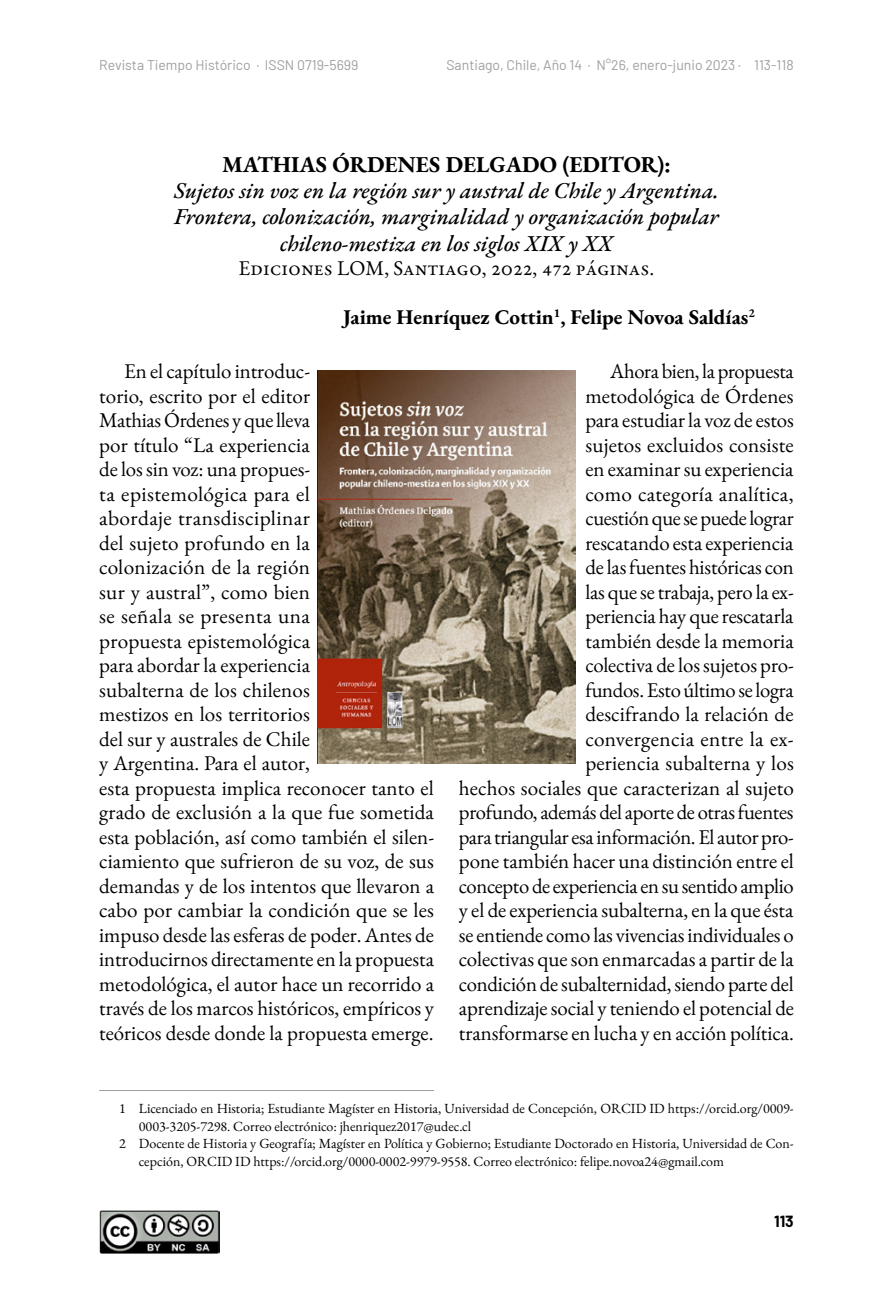
<style>
.page{position:relative;width:893px;height:1290px;background:#fff}
.page>*{position:absolute;margin:0;border:0;box-sizing:border-box;transform-origin:0 0}
.t1{font:italic 500 22.75px "EB Garamond";color:#000}
.t2{font:700 22.75px "EB Garamond";color:#000}
.t3{font:21px/24.5px "EB Garamond";color:#000}
.t4{font:700 21px "EB Garamond";color:#000}
.t5{font:21px "EB Garamond";letter-spacing:.07em;color:#000}
.Permanente{font:700 15.75px "Barlow";color:#000}
.Notas_pie{font:14px/17.5px "EB Garamond";color:#000}
.Permanente-2{font:14px "Barlow";color:#9d9fa2}
.Número_notas{font:14px "EB Garamond";color:#000}
</style>
<div class="page">
<img style="left:99px;top:1211px;width:121px;height:42px">
<img style="left:318px;top:371px;width:257px;height:392px">
<hr style="left:99px;top:1090px;width:335px;height:1px;background:#9d9fa2">
<p class="Permanente-2" style="left:99px;top:55px;width:261px">Revista Tiempo Histórico · ISSN 0719-5699</p>
<p class="Permanente-2" style="left:446px;top:55px;width:296px">Santiago, Chile, Año 14 · N°26, enero-junio 2023 ·</p>
<p class="Permanente-2" style="left:754px;top:55px;width:41px">113-118</p>
<p class="t2" style="left:222px;top:149px;width:450px">MATHIAS ÓRDENES DELGADO (EDITOR):</p>
<p class="t1" style="left:174px;top:176px;width:546px">Sujetos sin voz en la región sur y austral de Chile y Argentina.</p>
<p class="t1" style="left:174px;top:202px;width:546px">Frontera, colonización, marginalidad y organización popular</p>
<p class="t1" style="left:280px;top:228px;width:334px">chileno-mestiza en los siglos XIX y XX</p>
<p class="t5" style="left:239px;top:254px;width:417px">Ediciones LOM, Santiago, 2022, 472 páginas.</p>
<p class="t4" style="left:343px;top:303px;width:413px">Jaime Henríquez Cottin<sup>1</sup>, Felipe Novoa Saldías<sup>2</sup></p>
<p class="t3" style="left:99px;top:359px;width:336px;text-indent:25px">En el capítulo introduc-<br>torio, escrito por el editor<br>Mathias Órdenes y que lleva<br>por título “La experiencia<br>de los sin voz: una propues-<br>ta epistemológica para el<br>abordaje transdisciplinar<br>del sujeto profundo en la<br>colonización de la región<br>sur y austral”, como bien<br>se señala se presenta una<br>propuesta epistemológica<br>para abordar la experiencia<br>subalterna de los chilenos<br>mestizos en los territorios<br>del sur y australes de Chile<br>y Argentina. Para el autor,<br>esta propuesta implica reconocer tanto el grado de exclusión a la que fue sometida esta población, así como también el silen&shy;ciamiento que sufrieron de su voz, de sus demandas y de los intentos que llevaron a cabo por cambiar la condición que se les impuso desde las esferas de poder. Antes de introducirnos directamente en la propuesta metodológica, el autor hace un recorrido a través de los marcos históricos, empíricos y teóricos desde donde la propuesta emerge.</p>
<p class="t3" style="left:459px;top:359px;width:337px;text-align:right">Ahora bien, la propuesta<br>metodológica de Órdenes<br>para estudiar la voz de estos<br>sujetos excluidos consiste<br>en examinar su experiencia<br>como categoría analítica,<br>cuestión que se puede lograr<br>rescatando esta experiencia<br>de las fuentes históricas con<br>las que se trabaja, pero la ex-<br>periencia hay que rescatarla<br>también desde la memoria<br>colectiva de los sujetos pro-<br>fundos. Esto último se logra<br>descifrando la relación de<br>convergencia entre la ex-<br>periencia subalterna y los<br>hechos sociales que caracterizan al sujeto profundo, además del aporte de otras fuentes para triangular esa información. El autor pro&shy;pone también hacer una distinción entre el concepto de experiencia en su sentido amplio y el de experiencia subalterna, en la que ésta se entiende como las vivencias individuales o colectivas que son enmarcadas a partir de la condición de subalternidad, siendo parte del aprendizaje social y teniendo el potencial de transformarse en lucha y en acción política.</p>
<p class="Número_notas" style="left:119px;top:1099px;width:8px">1</p>
<p class="Número_notas" style="left:119px;top:1134px;width:8px">2</p>
<p class="Notas_pie" style="left:139px;top:1100px;width:656px">Licenciado en Historia; Estudiante Magíster en Historia, Universidad de Concepción, ORCID ID https://orcid.org/0009-<br>0003-3205-7298. Correo electrónico: jhenriquez2017@udec.cl</p>
<p class="Notas_pie" style="left:139px;top:1135px;width:656px">Docente de Historia y Geografía; Magíster en Política y Gobierno; Estudiante Doctorado en Historia, Universidad de Con&shy;cepción, ORCID ID https://orcid.org/0000-0002-9979-9558. Correo electrónico: felipe.novoa24@gmail.com</p>
<p class="Permanente" style="left:774px;top:1209px;width:21px">113</p>
</div>
